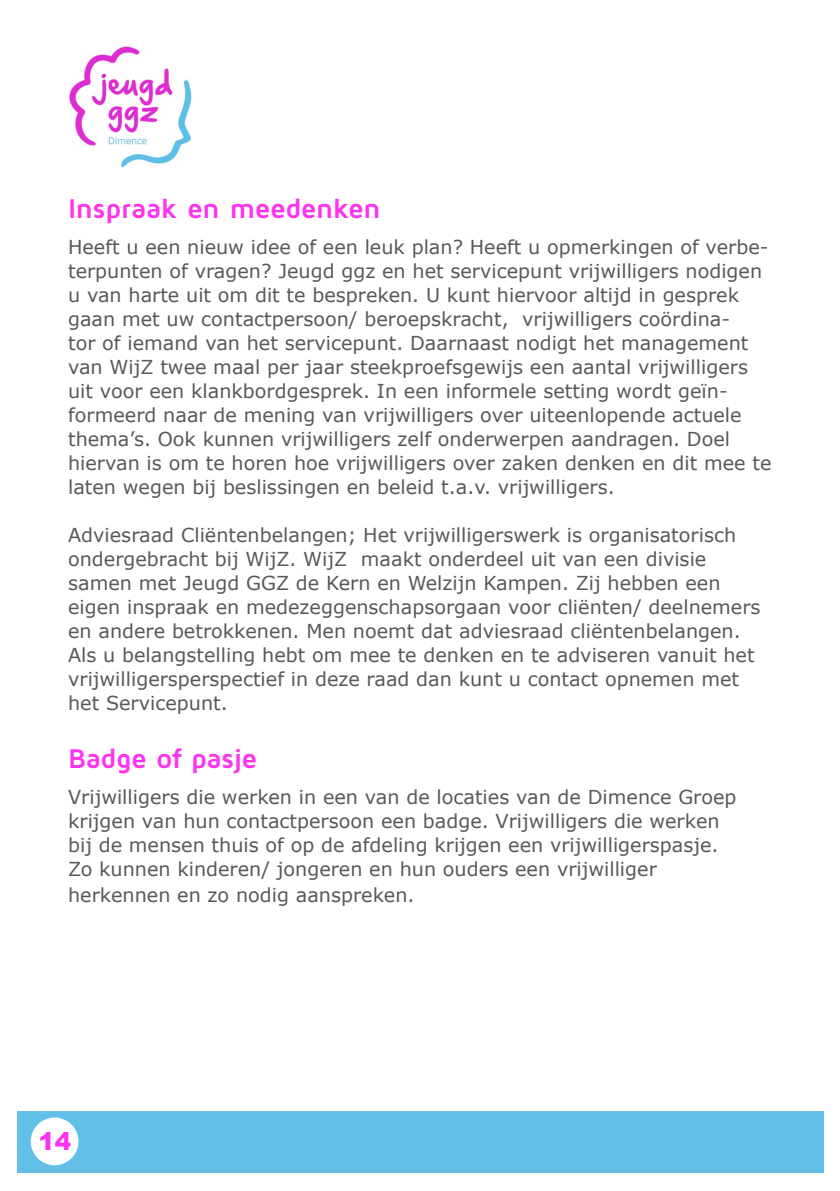
<style>
.page{position:relative;width:840px;height:1191px;background:#fff}
.page>*{position:absolute;margin:0;border:0;box-sizing:border-box;transform-origin:0 0}
.t1{font:700 28px "Maven Pro";letter-spacing:-.015em;color:#ff32f0}
.t2{font:900 24.4px "Arial";color:#ff32f0}
.t3{font:19.2px/24px "Verdana";color:#58585a}
</style>
<div class="page">
<div style="left:17px;top:1110px;width:805px;height:62px;background:#61bfe8"></div>
<div style="left:31px;top:1117px;width:47px;height:48px;background:#fff;border-radius:50%"></div>
<img style="left:69px;top:46px;width:123px;height:121px">
<h1 class="t1" style="left:68px;top:190px;width:314px">Inspraak en meedenken</h1>
<p class="t3" style="left:68px;top:234px;width:704px">Heeft u een nieuw idee of een leuk plan? Heeft u opmerkingen of verbe&shy;terpunten of vragen? Jeugd ggz en het servicepunt vrijwilligers nodigen u van harte uit om dit te bespreken. U kunt hiervoor altijd in gesprek gaan met uw contactpersoon/ beroepskracht, vrijwilligers coördina-<br>tor of iemand van het servicepunt. Daarnaast nodigt het management van WijZ twee maal per jaar steekproefsgewijs een aantal vrijwilligers uit voor een klankbordgesprek. In een informele setting wordt geïn&shy;formeerd naar de mening van vrijwilligers over uiteenlopende actuele thema’s. Ook kunnen vrijwilligers zelf onderwerpen aandragen. Doel hiervan is om te horen hoe vrijwilligers over zaken denken en dit mee te laten wegen bij beslissingen en beleid t.a.v. vrijwilligers.</p>
<p class="t3" style="left:68px;top:522px;width:693px">Adviesraad Cliëntenbelangen; Het vrijwilligerswerk is organisatorisch ondergebracht bij WijZ. WijZ maakt onderdeel uit van een divisie samen met Jeugd GGZ de Kern en Welzijn Kampen. Zij hebben een eigen inspraak en medezeggenschapsorgaan voor cliënten/ deelnemers en andere betrokkenen. Men noemt dat adviesraad cliëntenbelangen.<br>Als u belangstelling hebt om mee te denken en te adviseren vanuit het vrijwilligersperspectief in deze raad dan kunt u contact opnemen met het Servicepunt.</p>
<h1 class="t1" style="left:68px;top:740px;width:190px">Badge of pasje</h1>
<p class="t3" style="left:68px;top:784px;width:669px">Vrijwilligers die werken in een van de locaties van de Dimence Groep krijgen van hun contactpersoon een badge. Vrijwilligers die werken bij de mensen thuis of op de afdeling krijgen een vrijwilligerspasje.<br>Zo kunnen kinderen/ jongeren en hun ouders een vrijwilliger</p>
<p class="t3" style="left:68px;top:882px;width:348px">herkennen en zo nodig aanspreken.</p>
<p class="t2" style="left:38px;top:1124px;width:34px">14</p>
</div>
